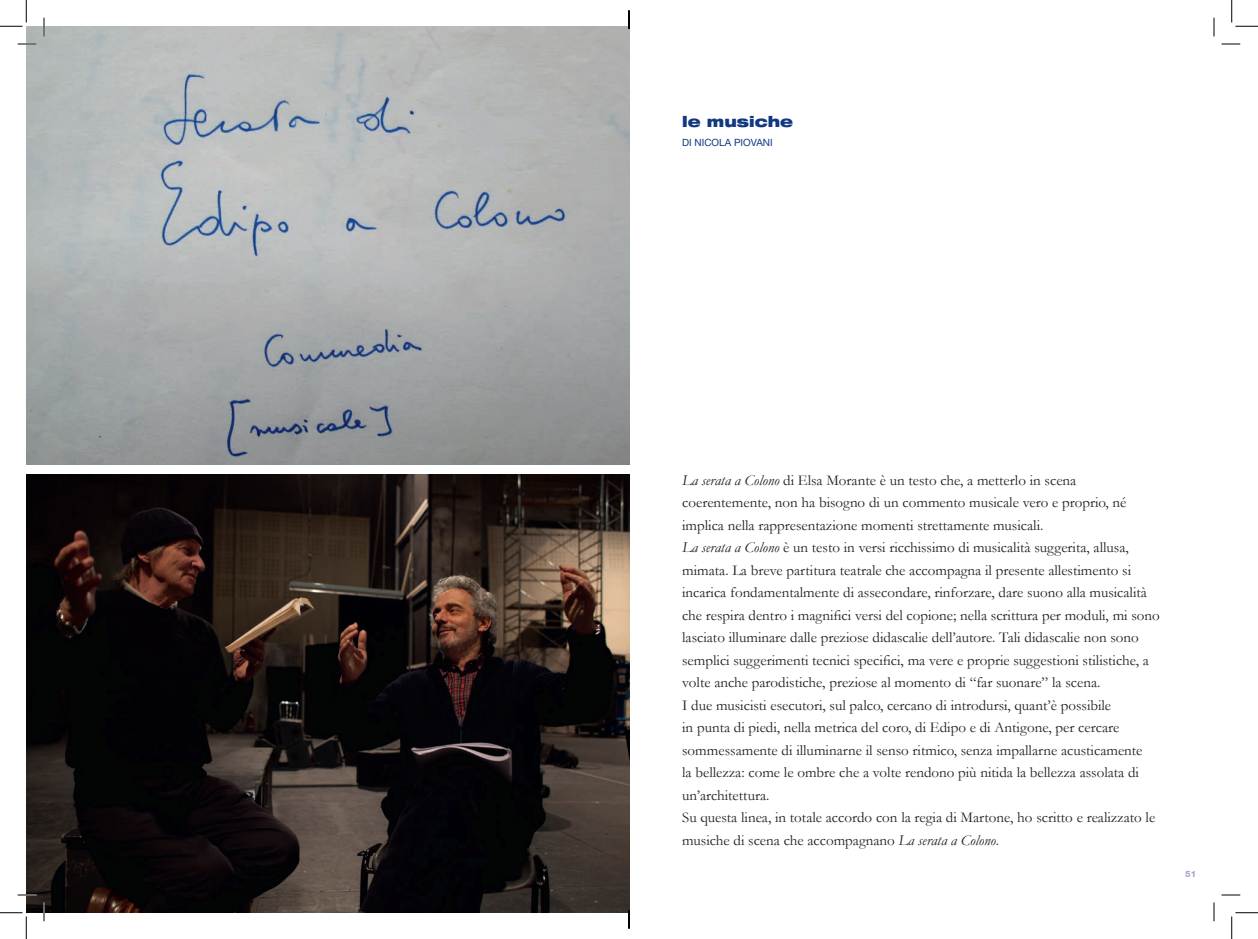
<style>
.page{position:relative;width:1258px;height:939px;background:#fff}
.page>*{position:absolute;margin:0;border:0;box-sizing:border-box;transform-origin:0 0}
.t1{font:15px/22.5px "Garamond";color:#231f20}
.t2{font:900 expanded 15px "Helvetica Neue";color:#113880}
.t3{font:10px "Helvetica Neue";color:#113880}
.t4{font:800 8.75px "Helvetica Neue";color:#a5aacc}
.s1{font-style:italic}
</style>
<div class="page">
<img style="left:26px;top:26px;width:603px;height:438px">
<img style="left:26px;top:474px;width:603px;height:438px">
<svg style="left:18px;top:43px;width:18px;height:2px"></svg>
<svg style="left:1221px;top:43px;width:19px;height:2px"></svg>
<svg style="left:18px;top:894px;width:18px;height:1px"></svg>
<svg style="left:1221px;top:894px;width:19px;height:1px"></svg>
<svg style="left:43px;top:18px;width:2px;height:18px"></svg>
<svg style="left:43px;top:902px;width:2px;height:19px"></svg>
<svg style="left:1213px;top:18px;width:1px;height:18px"></svg>
<svg style="left:1213px;top:902px;width:1px;height:19px"></svg>
<svg style="left:0;top:0;width:27px;height:27px"></svg>
<svg style="left:0;top:912px;width:27px;height:26px"></svg>
<svg style="left:1231px;top:0;width:26px;height:27px"></svg>
<svg style="left:1231px;top:912px;width:26px;height:26px"></svg>
<svg style="left:628px;top:10px;width:1px;height:19px"></svg>
<svg style="left:628px;top:909px;width:1px;height:19px"></svg>
<p class="t2" style="left:682px;top:112px;width:113px">le musiche</p>
<p class="t3" style="left:682px;top:136px;width:92px">DI NICOLA PIOVANI</p>
<p class="t1" style="left:682px;top:468px;width:479px"><span class="s1">La serata a Colono</span> di Elsa Morante è un testo che, a metterlo in scena coerentemente, non ha bisogno di un commento musicale vero e proprio, né implica nella rappresentazione momenti strettamente musicali.<br><span class="s1">La serata a Colono</span> è un testo in versi ricchissimo di musicalità suggerita, allusa, mimata. La breve partitura teatrale che accompagna il presente allestimento si incarica fondamentalmente di assecondare, rinforzare, dare suono alla musicalità che respira dentro i magnifici versi del copione; nella scrittura per moduli, mi sono lasciato illuminare dalle preziose didascalie dell’autore. Tali didascalie non sono semplici suggerimenti tecnici specifici, ma vere e proprie suggestioni stilistiche, a volte anche parodistiche, preziose al momento di “far suonare” la scena.<br>I due musicisti esecutori, sul palco, cercano di introdursi, quant’è possibile<br>in punta di piedi, nella metrica del coro, di Edipo e di Antigone, per cercare sommessamente di illuminarne il senso ritmico, senza impallarne acusticamente<br>la bellezza: come le ombre che a volte rendono più nitida la bellezza assolata di un’architettura.<br>Su questa linea, in totale accordo con la regia di Martone, ho scritto e realizzato le musiche di scena che accompagnano <span class="s1">La serata a Colono</span>.</p>
<p class="t4" style="left:1185px;top:868px;width:13px">51</p>
</div>
